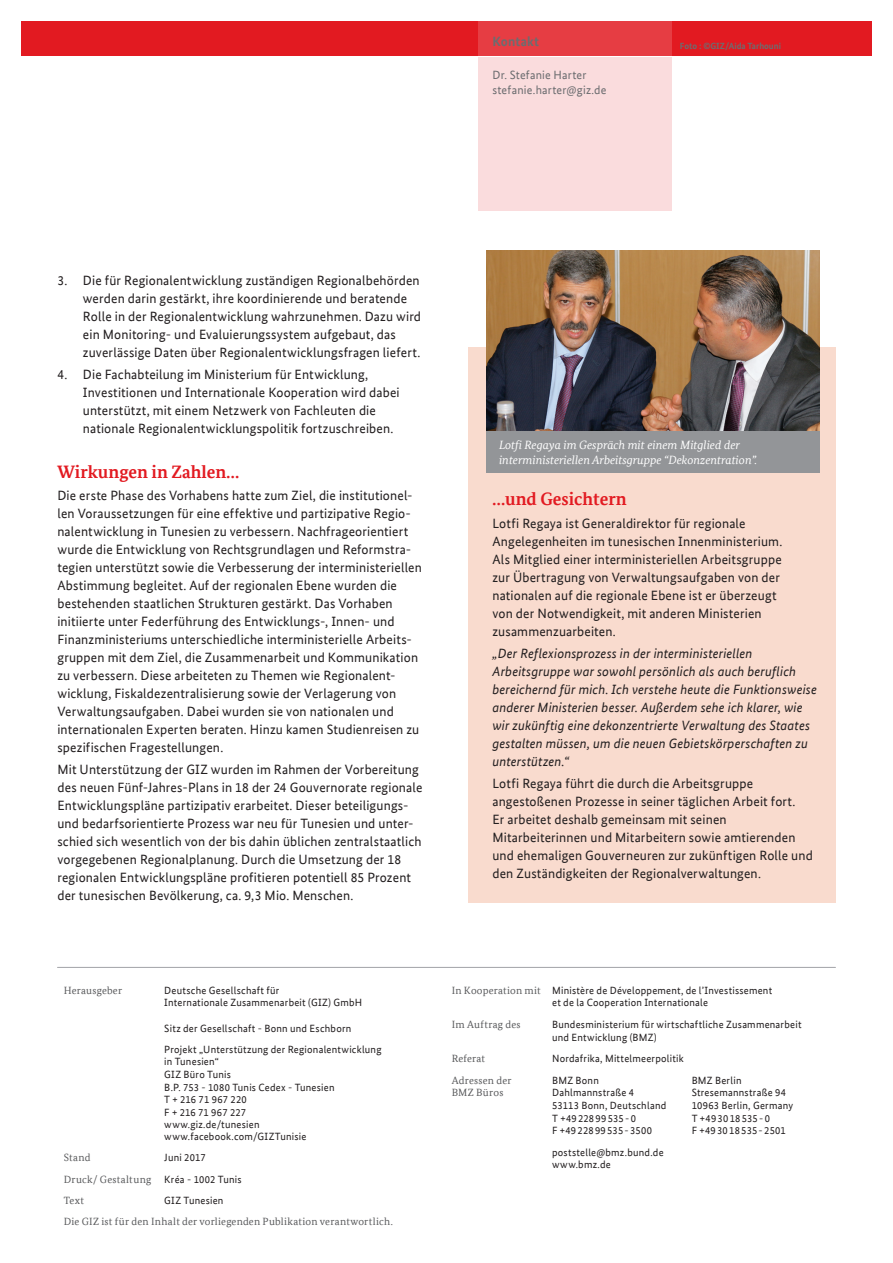
<style>
.page{position:relative;width:893px;height:1263px;background:#fff}
.page>*{position:absolute;margin:0;border:0;box-sizing:border-box;transform-origin:0 0}
.t1{font:700 18px "Bundes Serif Office T";color:#e21a21}
.t2{font:13.5px/18px "Bundes Sans Office";letter-spacing:.01em;color:#231f20}
.t3{font:italic 13.5px/18px "Bundes Sans Office";letter-spacing:.01em;color:#231f20}
.t4{font:700 13.5px "Bundes Sans Office";letter-spacing:.01em;color:#6c6d70}
.t5{font:italic 12px/14.4px "Bundes Serif Office T";color:#fff}
.t6{font:12px/15px "Bundes Sans Office";letter-spacing:.015em;color:#6c6d70}
.t7{font:10.5px/12.5px "Bundes Sans Office";letter-spacing:.02em;color:#231f20}
.t8{font:10.5px/21.1px "Bundes Serif Office T";letter-spacing:.02em;color:#57585a}
.t9{font:700 9px "Bundes Sans Office";color:#6c6d70}
.s1{font-family:"Bundes Sans Office";color:#231f20}
.s2{font-family:"Bundes Serif Office T";color:#57585a}
</style>
<div class="page">
<hr style="left:57px;top:967px;width:779px;height:1px;background:#aaabaf">
<div style="left:21px;top:21px;width:851px;height:34px;background:#e21a21"></div>
<div style="left:478px;top:21px;width:194px;height:34px;background:#e63d43"></div>
<div style="left:478px;top:57px;width:194px;height:154px;background:#fadcdd"></div>
<div style="left:468px;top:347px;width:368px;height:555px;background:#f9dbce"></div>
<div style="left:486px;top:431px;width:334px;height:42px;background:#939598"></div>
<img style="left:486px;top:250px;width:334px;height:181px">
<p class="t4" style="left:492px;top:33px;width:48px">Kontakt</p>
<p class="t6" style="left:492px;top:67px;width:116px">Dr. Stefanie Harter stefanie.harter@giz.de</p>
<p class="t9" style="left:680px;top:41px;width:103px">Foto : ©GIZ/Aida Tarhouni</p>
<p class="t2" style="left:83px;top:271px;width:340px;text-indent:-26px">3. Die für Regionalentwicklung zuständigen Regionalbehörden werden darin gestärkt, ihre koordinierende und beratende Rolle in der Regionalentwicklung wahrzunehmen. Dazu wird ein Monitoring- und Evaluierungssystem aufgebaut, das zuverlässige Daten über Regionalentwicklungsfragen liefert.</p>
<p class="t2" style="left:83px;top:365px;width:318px;text-indent:-26px">4. Die Fachabteilung im Ministerium für Entwicklung, Investitionen und Internationale Kooperation wird dabei unterstützt, mit einem Netzwerk von Fachleuten die nationale Regionalentwicklungspolitik fortzuschreiben.</p>
<h1 class="t1" style="left:57px;top:461px;width:183px">Wirkungen in Zahlen…</h1>
<p class="t2" style="left:57px;top:486px;width:366px">Die erste Phase des Vorhabens hatte zum Ziel, die institutionel&shy;len Voraussetzungen für eine effektive und partizipative Regio&shy;nalentwicklung in Tunesien zu verbessern. Nachfrageorientiert wurde die Entwicklung von Rechtsgrundlagen und Reformstra&shy;tegien unterstützt sowie die Verbesserung der interministeriellen Abstimmung begleitet. Auf der regionalen Ebene wurden die bestehenden staatlichen Strukturen gestärkt. Das Vorhaben initiierte unter Federführung des Entwicklungs-, Innen- und Finanzministeriums unterschiedliche interministerielle Arbeits&shy;gruppen mit dem Ziel, die Zusammenarbeit und Kommunikation zu verbessern. Diese arbeiteten zu Themen wie Regionalent&shy;wicklung, Fiskaldezentralisierung sowie der Verlagerung von Verwaltungsaufgaben. Dabei wurden sie von nationalen und internationalen Experten beraten. Hinzu kamen Studienreisen zu spezifischen Fragestellungen.</p>
<p class="t2" style="left:57px;top:760px;width:367px">Mit Unterstützung der GIZ wurden im Rahmen der Vorbereitung des neuen Fünf-Jahres-Plans in 18 der 24 Gouvernorate regionale Entwicklungspläne partizipativ erarbeitet. Dieser beteiligungs&shy;und bedarfsorientierte Prozess war neu für Tunesien und unter&shy;schied sich wesentlich von der bis dahin üblichen zentralstaatlich vorgegebenen Regionalplanung. Durch die Umsetzung der 18 regionalen Entwicklungspläne profitieren potentiell 85 Prozent der tunesischen Bevölkerung, ca. 9,3 Mio. Menschen.</p>
<p class="t5" style="left:499px;top:438px;width:260px">Lotfi Regaya im Gespräch mit einem Mitglied der interministeriellen Arbeitsgruppe “Dekonzentration”.</p>
<h1 class="t1" style="left:492px;top:489px;width:136px">…und Gesichtern</h1>
<p class="t2" style="left:492px;top:514px;width:291px">Lotfi Regaya ist Generaldirektor für regionale Angelegenheiten im tunesischen Innenministerium.<br>Als Mitglied einer interministeriellen Arbeitsgruppe zur Übertragung von Verwaltungsaufgaben von der nationalen auf die regionale Ebene ist er überzeugt von der Notwendigkeit, mit anderen Ministerien zusammenzuarbeiten.</p>
<p class="t3" style="left:492px;top:644px;width:326px">„Der Reflexionsprozess in der interministeriellen Arbeitsgruppe war sowohl persönlich als auch beruflich bereichernd für mich. Ich verstehe heute die Funktionsweise anderer Ministerien besser. Außerdem sehe ich klarer, wie wir zukünftig eine dekonzentrierte Verwaltung des Staates gestalten müssen, um die neuen Gebietskörperschaften zu unterstützen.“</p>
<p class="t2" style="left:492px;top:774px;width:322px">Lotfi Regaya führt die durch die Arbeitsgruppe angestoßenen Prozesse in seiner täglichen Arbeit fort.<br>Er arbeitet deshalb gemeinsam mit seinen Mitarbeiterinnen und Mitarbeitern sowie amtierenden und ehemaligen Gouverneuren zur zukünftigen Rolle und den Zuständigkeiten der Regionalverwaltungen.</p>
<p class="t8" style="left:64px;top:979px;width:60px">Herausgeber</p>
<p class="t7" style="left:164px;top:984px;width:200px">Deutsche Gesellschaft für<br>Internationale Zusammenarbeit (GIZ) GmbH</p>
<p class="t7" style="left:164px;top:1017px;width:219px;line-height:21.1px">Sitz der Gesellschaft - Bonn und Eschborn<br>Projekt „Unterstützung der Regionalentwicklung</p>
<p class="t7" style="left:164px;top:1055px;width:172px">in Tunesien“<br>GIZ Büro Tunis<br>B.P. 753 - 1080 Tunis Cedex - Tunesien<br>T + 216 71 967 220<br>F + 216 71 967 227 www.giz.de/tunesien www.facebook.com/GIZTunisie</p>
<p class="t8" style="left:64px;top:1147px;width:28px">Stand</p>
<p class="t7" style="left:164px;top:1152px;width:43px">Juni 2017</p>
<p class="t8" style="left:64px;top:1168px;width:179px">Druck/ Gestaltung <span class="s1">Kréa - 1002 Tunis<br></span>Text</p>
<p class="t7" style="left:164px;top:1194px;width:61px">GIZ Tunesien</p>
<p class="t8" style="left:64px;top:1211px;width:330px">Die GIZ ist für den Inhalt der vorliegenden Publikation verantwortlich.</p>
<p class="t7" style="left:552px;top:984px;width:222px;text-indent:-100px"><span class="s2">In Kooperation mit</span> Ministère de Développement, de l’Investissement et de la Cooperation Internationale</p>
<p class="t8" style="left:452px;top:1014px;width:70px">Im Auftrag des</p>
<p class="t7" style="left:552px;top:1018px;width:251px">Bundesministerium für wirtschaftliche Zusammenarbeit und Entwicklung (BMZ)</p>
<p class="t8" style="left:452px;top:1048px;width:35px">Referat</p>
<p class="t7" style="left:552px;top:1052px;width:133px">Nordafrika, Mittelmeerpolitik</p>
<p class="t8" style="left:452px;top:1069px;width:61px">Adressen der</p>
<p class="t7" style="left:552px;top:1074px;width:48px">BMZ Bonn</p>
<p class="t7" style="left:692px;top:1074px;width:51px">BMZ Berlin</p>
<p class="t8" style="left:452px;top:1082px;width:53px">BMZ Büros</p>
<p class="t7" style="left:552px;top:1086px;width:83px">Dahlmannstraße 4</p>
<p class="t7" style="left:692px;top:1086px;width:96px">Stresemannstraße 94</p>
<p class="t7" style="left:552px;top:1099px;width:116px">53113 Bonn, Deutschland</p>
<p class="t7" style="left:692px;top:1099px;width:103px">10963 Berlin, Germany</p>
<p class="t7" style="left:552px;top:1112px;width:85px">T +4922899535-0</p>
<p class="t7" style="left:692px;top:1112px;width:80px">T +493018535-0</p>
<p class="t7" style="left:552px;top:1124px;width:101px">F +4922899535-3500</p>
<p class="t7" style="left:692px;top:1124px;width:96px">F +493018535-2501</p>
<p class="t7" style="left:552px;top:1146px;width:113px">poststelle@bmz.bund.de www.bmz.de</p>
</div>
